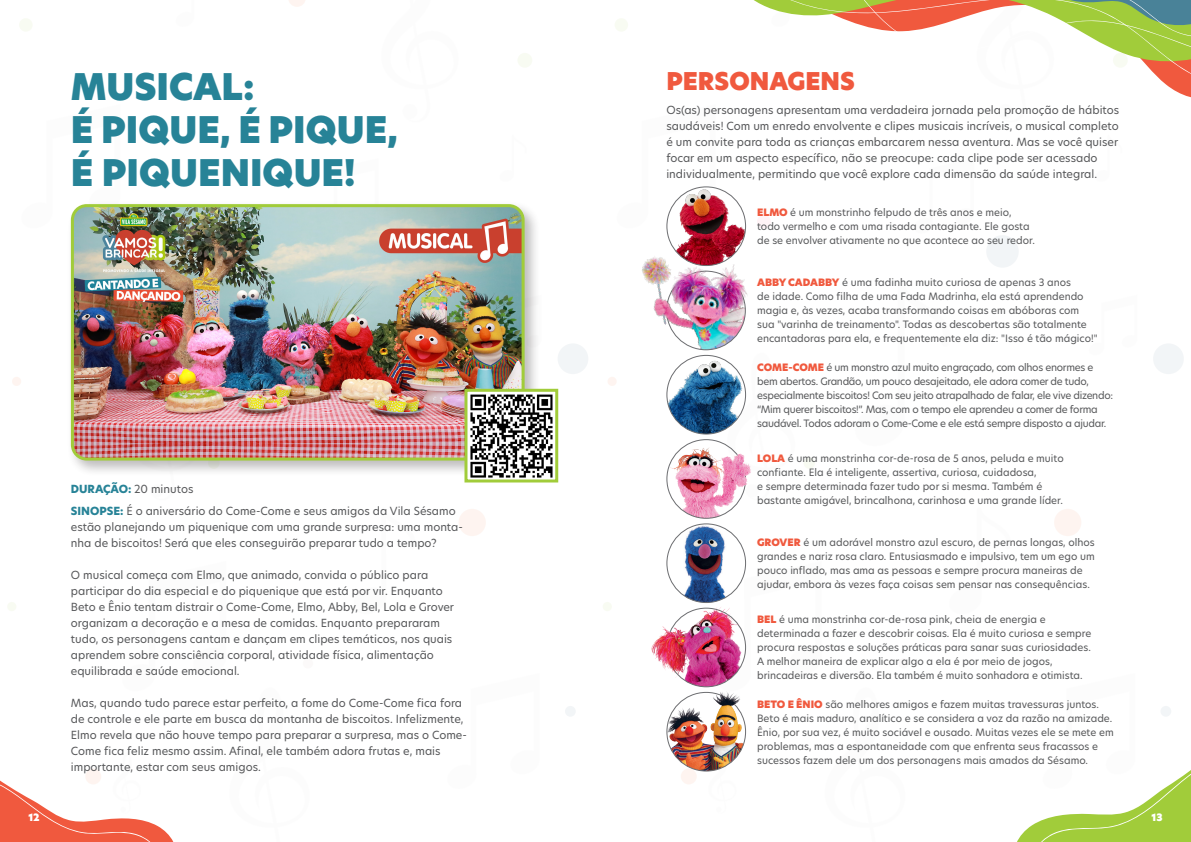
<style>
.page{position:relative;width:1191px;height:842px;background:#fff}
.page>*{position:absolute;margin:0;border:0;box-sizing:border-box;transform-origin:0 0}
.t1{font:36px/43.2px "Hero New Super";color:#278397}
.t2{font:24px "Hero New Super";color:#f0593e}
.t3{font:11px/16px "Hero New";color:#57585a}
.t4{font:10px/14px "Hero New";color:#57585a}
.t5{font:10px/14px "Hero New";letter-spacing:-.03em;color:#57585a}
.t6{font:10px "Hero New Super";color:#fff}
.s1{font-family:"Hero New Super";color:#f0593e}
.s2{font-weight:800;color:#278397}
</style>
<div class="page">
<div style="left:458px;top:509px;width:28px;height:27px;background:#fef4f0;border-radius:50%"></div>
<div style="left:565px;top:706px;width:11px;height:11px;background:#f2f5f7;border-radius:50%"></div>
<svg style="left:289px;top:0;width:16px;height:7px"></svg>
<div style="left:303px;top:658px;width:10px;height:10px;background:#fbf9f9;border-radius:50%"></div>
<div style="left:517px;top:53px;width:15px;height:15px;background:#f8fbf2;border-radius:50%"></div>
<div style="left:557px;top:343px;width:31px;height:31px;background:#f2f5f7;border-radius:50%"></div>
<div style="left:19px;top:18px;width:14px;height:14px;background:#f8fbf2;border-radius:50%"></div>
<div style="left:12px;top:377px;width:9px;height:9px;background:#fef4f0;border-radius:50%"></div>
<div style="left:602px;top:602px;width:10px;height:9px;background:#f8fbf2;border-radius:50%"></div>
<div style="left:1054px;top:509px;width:27px;height:27px;background:#fef4f0;border-radius:50%"></div>
<div style="left:803px;top:457px;width:12px;height:12px;background:#f8fbf2;border-radius:50%"></div>
<div style="left:986px;top:235px;width:32px;height:33px;background:#f2f5f7;border-radius:50%"></div>
<div style="left:681px;top:768px;width:16px;height:16px;background:#fef4f0;border-radius:50%"></div>
<div style="left:898px;top:658px;width:10px;height:10px;background:#fbf9f9;border-radius:50%"></div>
<div style="left:1153px;top:343px;width:30px;height:31px;background:#f2f5f7;border-radius:50%"></div>
<div style="left:614px;top:18px;width:14px;height:14px;background:#f8fbf2;border-radius:50%"></div>
<div style="left:607px;top:377px;width:9px;height:9px;background:#fef4f0;border-radius:50%"></div>
<div style="left:757px;top:215px;width:14px;height:14px;background:#fff3f6;border-radius:50%"></div>
<svg style="left:754px;top:0;width:437px;height:98px"></svg>
<svg style="left:0;top:602px;width:174px;height:240px"></svg>
<svg style="left:1017px;top:706px;width:174px;height:136px"></svg>
<img style="left:667px;top:360px;width:78px;height:74px">
<div style="left:667px;top:355px;width:78px;height:79px;border:1px solid #6c6d70;border-radius:50%"></div>
<img style="left:670px;top:524px;width:68px;height:78px">
<div style="left:667px;top:524px;width:78px;height:79px;border:1px solid #6c6d70;border-radius:50%"></div>
<img style="left:668px;top:187px;width:76px;height:26px">
<img style="left:667px;top:457px;width:72px;height:61px">
<img style="left:673px;top:448px;width:78px;height:53px">
<img style="left:642px;top:213px;width:120px;height:133px">
<img style="left:667px;top:608px;width:78px;height:79px;border-radius:39px">
<img style="left:651px;top:607px;width:89px;height:71px">
<img style="left:667px;top:692px;width:78px;height:79px;border-radius:39px">
<img style="left:666px;top:691px;width:81px;height:46px">
<div style="left:67px;top:200px;width:474px;height:277px;background:#231f20;opacity:.3"></div>
<img style="left:72px;top:206px;width:451px;height:253px">
<div style="left:71px;top:204px;width:453px;height:257px;border:3px solid #a1cc3a;border-radius:14px"></div>
<img style="left:468px;top:393px;width:85px;height:85px">
<div style="left:464px;top:389px;width:94px;height:93px;border:3px solid #a1cc3a"></div>
<p class="t1" style="left:71px;top:65px;width:329px">MUSICAL:<br>É PIQUE, É PIQUE,<br>É PIQUENIQUE!</p>
<p class="t2" style="left:666px;top:65px;width:190px">PERSONAGENS</p>
<p class="t4" style="left:757px;top:205px;width:279px"><span class="s1">ELMO</span> é um monstrinho felpudo de três anos e meio, todo vermelho e com uma risada contagiante. Ele gosta de se envolver ativamente no que acontece ao seu redor.</p>
<p class="t4" style="left:757px;top:276px;width:342px"><span class="s1">ABBY CADABBY</span> é uma fadinha muito curiosa de apenas 3 anos<br>de idade. Como filha de uma Fada Madrinha, ela está aprendendo magia e, às vezes, acaba transformando coisas em abóboras com sua "varinha de treinamento". Todas as descobertas são totalmente encantadoras para ela, e frequentemente ela diz: "Isso é tão mágico!"</p>
<p class="t5" style="left:757px;top:360px;width:357px"><span class="s1">COME-COME</span> é um monstro azul muito engraçado, com olhos enormes e bem abertos. Grandão, um pouco desajeitado, ele adora comer de tudo, especialmente biscoitos! Com seu jeito atrapalhado de falar, ele vive dizendo: “Mim querer biscoitos!”. Mas, com o tempo ele aprendeu a comer de forma saudável. Todos adoram o Come-Come e ele está sempre disposto a ajudar.</p>
<p class="t4" style="left:757px;top:451px;width:308px"><span class="s1">LOLA</span> é uma monstrinha cor-de-rosa de 5 anos, peluda e muito confiante. Ela é inteligente, assertiva, curiosa, cuidadosa,<br>e sempre determinada fazer tudo por si mesma. Também é bastante amigável, brincalhona, carinhosa e uma grande líder.</p>
<p class="t4" style="left:757px;top:535px;width:339px"><span class="s1">GROVER</span> é um adorável monstro azul escuro, de pernas longas, olhos grandes e nariz rosa claro. Entusiasmado e impulsivo, tem um ego um pouco inflado, mas ama as pessoas e sempre procura maneiras de ajudar, embora às vezes faça coisas sem pensar nas consequências.</p>
<p class="t4" style="left:757px;top:612px;width:336px"><span class="s1">BEL</span> é uma monstrinha cor-de-rosa pink, cheia de energia e determinada a fazer e descobrir coisas. Ela é muito curiosa e sempre procura respostas e soluções práticas para sanar suas curiosidades.<br>A melhor maneira de explicar algo a ela é por meio de jogos, brincadeiras e diversão. Ela também é muito sonhadora e otimista.</p>
<p class="t3" style="left:666px;top:101px;width:454px">Os(as) personagens apresentam uma verdadeira jornada pela promoção de hábitos saudáveis! Com um enredo envolvente e clipes musicais incríveis, o musical completo é um convite para toda as crianças embarcarem nessa aventura. Mas se você quiser focar em um aspecto específico, não se preocupe: cada clipe pode ser acessado individualmente, permitindo que você explore cada dimensão da saúde integral.</p>
<p class="t3" style="left:71px;top:481px;width:124px"><span class="s2">DURAÇÃO:</span> 20 minutos</p>
<p class="t3" style="left:71px;top:503px;width:393px"><span class="s2">SINOPSE:</span> É o aniversário do Come-Come e seus amigos da Vila Sésamo estão planejando um piquenique com uma grande surpresa: uma monta&shy;nha de biscoitos! Será que eles conseguirão preparar tudo a tempo?</p>
<p class="t3" style="left:71px;top:567px;width:385px">O musical começa com Elmo, que animado, convida o público para participar do dia especial e do piquenique que está por vir. Enquanto Beto e Ênio tentam distrair o Come-Come, Elmo, Abby, Bel, Lola e Grover organizam a decoração e a mesa de comidas. Enquanto prepararam tudo, os personagens cantam e dançam em clipes temáticos, nos quais aprendem sobre consciência corporal, atividade física, alimentação equilibrada e saúde emocional.</p>
<p class="t3" style="left:71px;top:695px;width:397px">Mas, quando tudo parece estar perfeito, a fome do Come-Come fica fora de controle e ele parte em busca da montanha de biscoitos. Infelizmente, Elmo revela que não houve tempo para preparar a surpresa, mas o Come-Come fica feliz mesmo assim. Afinal, ele também adora frutas e, mais importante, estar com seus amigos.</p>
<p class="t4" style="left:757px;top:697px;width:358px"><span class="s1">BETO E ÊNIO</span> são melhores amigos e fazem muitas travessuras juntos.<br>Beto é mais maduro, analítico e se considera a voz da razão na amizade.<br>Ênio, por sua vez, é muito sociável e ousado. Muitas vezes ele se mete em problemas, mas a espontaneidade com que enfrenta seus fracassos e sucessos fazem dele um dos personagens mais amados da Sésamo.</p>
<p class="t6" style="left:28px;top:810px;width:13px">12</p>
<p class="t6" style="left:1151px;top:810px;width:13px">13</p>
</div>
